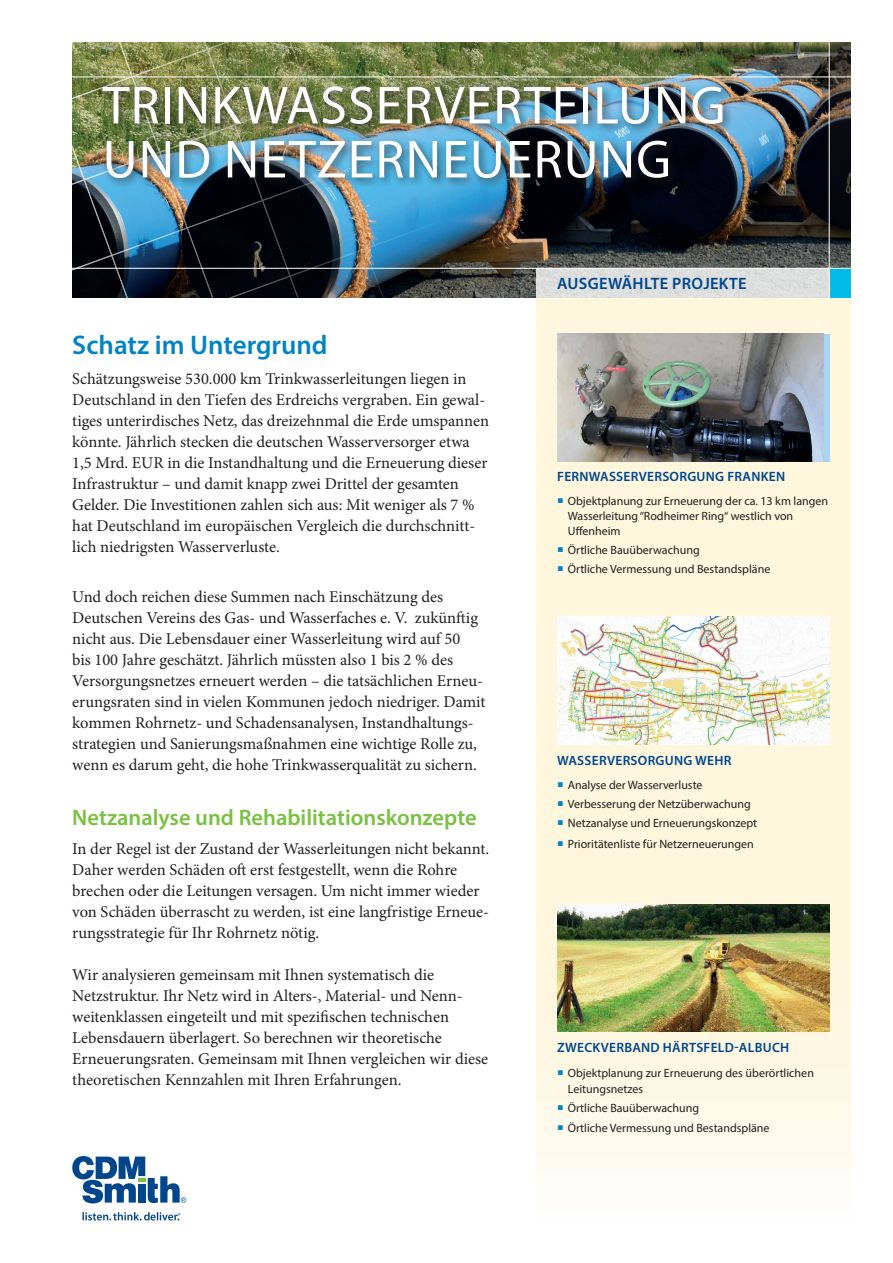
<style>
.page{position:relative;width:893px;height:1263px;background:#fff}
.page>*{position:absolute;margin:0;border:0;box-sizing:border-box;transform-origin:0 0}
.t1{font:54px/54px "Myriad Pro";letter-spacing:.02em;color:#fff}
.t2{font:600 27px "Myriad Pro";color:#0082c5}
.t3{font:600 22.5px "Myriad Pro";color:#79c142}
.t4{font:16.5px/21px "Minion Pro";color:#231f20}
.t5{font:600 16.5px "Myriad Pro";letter-spacing:.02em;color:#01468c}
.t6{font:600 13.5px "Myriad Pro";letter-spacing:.02em;color:#01468c}
.t7{font:12px/19.2px "Myriad Pro";color:#231f20}
</style>
<div class="page">
<svg style="left:536px;top:298px;width:314px;height:883px;background:#fdf6df"></svg>
<img style="left:469px;top:43px;width:360px;height:255px">
<svg style="left:830px;top:43px;width:20px;height:225px;background:#262423"></svg>
<svg style="left:72px;top:1156px;width:114px;height:47px"></svg>
<svg style="left:82px;top:1212px;width:98px;height:8px"></svg>
<div style="left:829px;top:268px;width:21px;height:30px;background:#02bce7"></div>
<div style="left:536px;top:268px;width:293px;height:30px;background:#dedfde"></div>
<img style="left:557px;top:904px;width:272px;height:128px">
<svg style="left:823px;top:334px;width:6px;height:127px"></svg>
<img style="left:557px;top:334px;width:266px;height:127px">
<img style="left:557px;top:617px;width:272px;height:127px">
<img style="left:72px;top:42px;width:397px;height:256px">
<hr style="left:0;top:268px;width:893px;height:1px;background:#fff">
<hr style="left:0;top:77px;width:893px;height:1px;background:#fff">
<hr style="left:829px;top:0;width:1px;height:298px;background:#fff">
<div style="left:98px;top:81px;width:636px;height:108px;background:#231f20;opacity:.66"></div>
<svg style="left:558px;top:782px;width:5px;height:5px"></svg>
<svg style="left:558px;top:801px;width:5px;height:5px"></svg>
<svg style="left:558px;top:821px;width:5px;height:4px"></svg>
<svg style="left:558px;top:841px;width:5px;height:5px"></svg>
<svg style="left:558px;top:1070px;width:5px;height:4px"></svg>
<svg style="left:558px;top:1106px;width:5px;height:4px"></svg>
<svg style="left:558px;top:1125px;width:5px;height:4px"></svg>
<svg style="left:558px;top:498px;width:5px;height:5px"></svg>
<svg style="left:558px;top:547px;width:5px;height:5px"></svg>
<svg style="left:558px;top:567px;width:5px;height:4px"></svg>
<h1 class="t1" style="left:103px;top:77px;width:624px">TRINKWASSERVERTEILUNG<br>UND NETZERNEUERUNG</h1>
<h2 class="t2" style="left:72px;top:328px;width:257px">Schatz im Untergrund</h2>
<p class="t4" style="left:72px;top:368px;width:418px">Schätzungsweise 530.000 km Trinkwasserleitungen liegen in Deutschland in den Tiefen des Erdreichs vergraben. Ein gewal&shy;tiges unterirdisches Netz, das dreizehnmal die Erde umspannen könnte. Jährlich stecken die deutschen Wasserversorger etwa 1,5 Mrd. EUR in die Instandhaltung und die Erneuerung dieser Infrastruktur – und damit knapp zwei Drittel der gesamten Gelder. Die Investitionen zahlen sich aus: Mit weniger als 7 % hat Deutschland im europäischen Vergleich die durchschnitt&shy;lich niedrigsten Wasserverluste.</p>
<p class="t4" style="left:72px;top:586px;width:415px">Und doch reichen diese Summen nach Einschätzung des Deutschen Vereins des Gas- und Wasserfaches e. V. zukünftig nicht aus. Die Lebensdauer einer Wasserleitung wird auf 50<br>bis 100 Jahre geschätzt. Jährlich müssten also 1 bis 2 % des Versorgungsnetzes erneuert werden – die tatsächlichen Erneu&shy;erungsraten sind in vielen Kommunen jedoch niedriger. Damit kommen Rohrnetz- und Schadensanalysen, Instandhaltungs&shy;strategien und Sanierungsmaßnahmen eine wichtige Rolle zu, wenn es darum geht, die hohe Trinkwasserqualität zu sichern.</p>
<h3 class="t3" style="left:72px;top:803px;width:406px">Netzanalyse und Rehabilitationskonzepte</h3>
<p class="t4" style="left:72px;top:839px;width:418px">In der Regel ist der Zustand der Wasserleitungen nicht bekannt.<br>Daher werden Schäden oft erst festgestellt, wenn die Rohre brechen oder die Leitungen versagen. Um nicht immer wieder von Schäden überrascht zu werden, ist eine langfristige Erneue&shy;rungsstrategie für Ihr Rohrnetz nötig.</p>
<p class="t4" style="left:72px;top:965px;width:417px">Wir analysieren gemeinsam mit Ihnen systematisch die Netzstruktur. Ihr Netz wird in Alters-, Material- und Nenn&shy;weitenklassen eingeteilt und mit spezifischen technischen Lebensdauern überlagert. So berechnen wir theoretische Erneuerungsraten. Gemeinsam mit Ihnen vergleichen wir diese theoretischen Kennzahlen mit Ihren Erfahrungen.</p>
<p class="t5" style="left:557px;top:273px;width:191px">AUSGEWÄHLTE PROJEKTE</p>
<p class="t6" style="left:557px;top:468px;width:230px">FERNWASSERVERSORGUNG FRANKEN</p>
<p class="t7" style="left:568px;top:493px;width:262px;line-height:15px">Objektplanung zur Erneuerung der ca. 13 km langen<br>Wasserleitung “Rodheimer Ring“ westlich von<br>Uffenheim</p>
<p class="t7" style="left:568px;top:540px;width:204px">Örtliche Bauüberwachung<br>Örtliche Vermessung und Bestandspläne</p>
<p class="t6" style="left:557px;top:752px;width:176px">WASSERVERSORGUNG WEHR</p>
<p class="t7" style="left:568px;top:775px;width:191px">Analyse der Wasserverluste<br>Verbesserung der Netzüberwachung<br>Netzanalyse und Erneuerungskonzept</p>
<p class="t7" style="left:568px;top:834px;width:187px">Prioritätenliste für Netzerneuerungen</p>
<p class="t6" style="left:557px;top:1038px;width:234px">ZWECKVERBAND HÄRTSFELD-ALBUCH</p>
<p class="t7" style="left:568px;top:1064px;width:248px;line-height:16.5px">Objektplanung zur Erneuerung des überörtlichen<br>Leitungsnetzes</p>
<p class="t7" style="left:568px;top:1098px;width:203px">Örtliche Bauüberwachung<br>Örtliche Vermessung und Bestandspläne</p>
</div>
